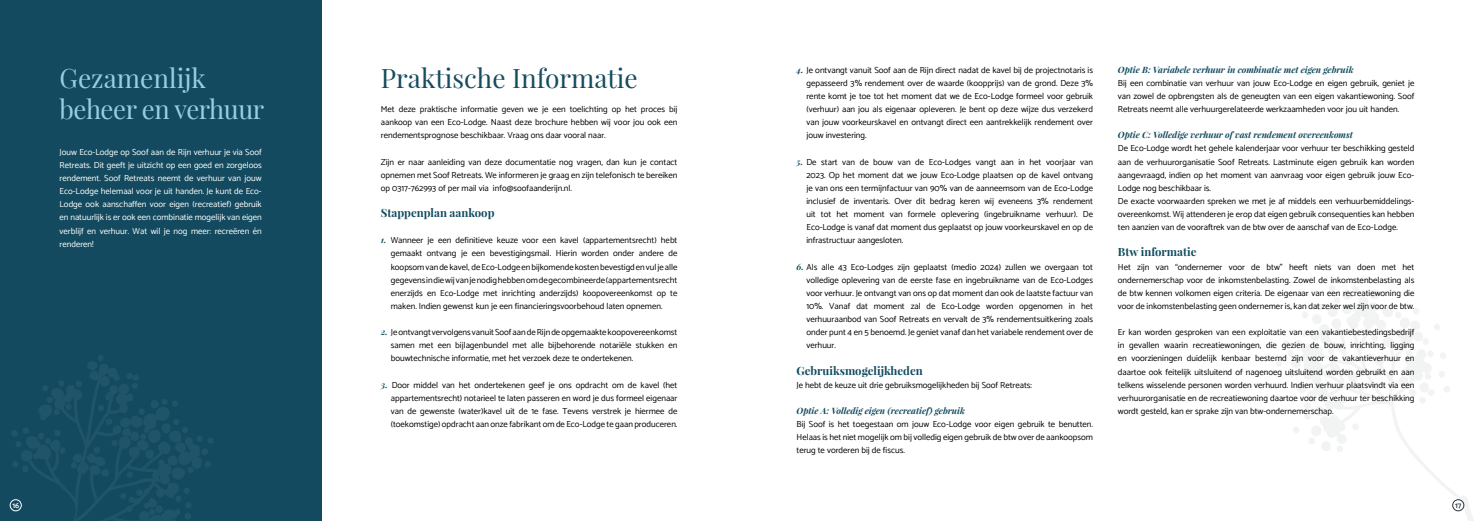
<style>
.page{position:relative;width:1474px;height:521px;background:#fff}
.page>*{position:absolute;margin:0;border:0;box-sizing:border-box;transform-origin:0 0}
.t1{font:26.25px/31.5px "Playfair Display";letter-spacing:-.02em;color:#99cee1}
.t2{font:26.25px "Playfair Display";color:#164c5f}
.t3{font:700 11.38px "Playfair Display";color:#114b5f}
.t4{font:8.75px/13.1px "Catamaran";color:#000;text-align:justify}
.t5{font:8.75px/13.1px "Catamaran";color:#fff;text-align:justify}
.t6{font:italic 700 8.75px "Playfair Display";color:#114b5f}
.t7{font:600 7.88px "Catamaran";color:#fff}
.t8{font:600 7.88px "Catamaran";color:#28363d}
.s1{font-family:"Playfair Display";font-weight:700;font-style:italic;color:#114b5f}
</style>
<div class="page">
<svg style="left:1412px;top:453px;width:61px;height:68px"></svg>
<svg style="left:1276px;top:277px;width:174px;height:176px"></svg>
<div style="left:0;top:0;width:321px;height:521px;background:#134a5f"></div>
<svg style="left:10px;top:355px;width:203px;height:166px"></svg>
<div style="left:1452px;top:499px;width:11px;height:12px;border:1px solid #28363d;border-radius:50%"></div>
<div style="left:10px;top:499px;width:12px;height:12px;border:1px solid #fff;border-radius:50%"></div>
<h1 class="t1" style="left:60px;top:62px;width:206px">Gezamenlijk beheer en verhuur</h1>
<p class="t5" style="left:60px;top:145px;width:204px">Jouw Eco-Lodge op Soof aan de Rijn verhuur je via Soof Retreats. Dit geeft je uitzicht op een goed en zorgeloos rendement. Soof Retreats neemt de verhuur van jouw Eco-Lodge helemaal voor je uit handen. Je kunt de Eco-Lodge ook aanschaffen voor eigen (recreatief) gebruik en natuurlijk is er ook een combinatie mogelijk van eigen verblijf en verhuur. Wat wil je nog meer: recreëren én renderen!</p>
<h1 class="t2" style="left:381px;top:62px;width:258px">Praktische Informatie</h1>
<p class="t4" style="left:381px;top:102px;width:298px">Met deze praktische informatie geven we je een toelichting op het proces bij aankoop van een Eco-Lodge. Naast deze brochure hebben wij voor jou ook een rendementsprognose beschikbaar. Vraag ons daar vooral naar.</p>
<p class="t4" style="left:381px;top:155px;width:298px">Zijn er naar aanleiding van deze documentatie nog vragen, dan kun je contact opnemen met Soof Retreats. We informeren je graag en zijn telefonisch te bereiken op 0317-762993 of per mail via info@soofaanderijn.nl.</p>
<h2 class="t3" style="left:381px;top:206px;width:115px">Stappenplan aankoop</h2>
<p class="t4" style="left:391px;top:234px;width:288px;text-indent:-10px"><span class="s1">1.</span> Wanneer je een definitieve keuze voor een kavel (appartementsrecht) hebt gemaakt ontvang je een bevestigingsmail. Hierin worden onder andere de koopsom van de kavel, de Eco-Lodge en bijkomende kosten bevestigd en vul je alle gegevens in die wij van je nodig hebben om de gecombineerde (appartementsrecht enerzijds en Eco-Lodge met inrichting anderzijds) koopovereenkomst op te maken. Indien gewenst kun je een financieringsvoorbehoud laten opnemen.</p>
<p class="t4" style="left:391px;top:326px;width:288px;text-indent:-10px"><span class="s1">2.</span> Je ontvangt vervolgens vanuit Soof aan de Rijn de opgemaakte koopovereenkomst samen met een bijlagenbundel met alle bijbehorende notariële stukken en bouwtechnische informatie, met het verzoek deze te ondertekenen.</p>
<p class="t4" style="left:391px;top:378px;width:288px;text-indent:-10px"><span class="s1">3.</span> Door middel van het ondertekenen geef je ons opdracht om de kavel (het appartementsrecht) notarieel te laten passeren en word je dus formeel eigenaar van de gewenste (water)kavel uit de 1e fase. Tevens verstrek je hiermee de (toekomstige) opdracht aan onze fabrikant om de Eco-Lodge te gaan produceren.</p>
<p class="t4" style="left:806px;top:63px;width:288px;text-indent:-10px"><span class="s1">4.</span> Je ontvangt vanuit Soof aan de Rijn direct nadat de kavel bij de projectnotaris is gepasseerd 3% rendement over de waarde (koopprijs) van de grond. Deze 3% rente komt je toe tot het moment dat we de Eco-Lodge formeel voor gebruik (verhuur) aan jou als eigenaar opleveren. Je bent op deze wijze dus verzekerd van jouw voorkeurskavel en ontvangt direct een aantrekkelijk rendement over jouw investering.</p>
<p class="t4" style="left:806px;top:155px;width:288px;text-indent:-10px"><span class="s1">5.</span> De start van de bouw van de Eco-Lodges vangt aan in het voorjaar van 2023. Op het moment dat we jouw Eco-Lodge plaatsen op de kavel ontvang je van ons een termijnfactuur van 90% van de aanneemsom van de Eco-Lodge inclusief de inventaris. Over dit bedrag keren wij eveneens 3% rendement uit tot het moment van formele oplevering (ingebruikname verhuur). De Eco-Lodge is vanaf dat moment dus geplaatst op jouw voorkeurskavel en op de infrastructuur aangesloten.</p>
<p class="t4" style="left:806px;top:260px;width:288px;text-indent:-10px"><span class="s1">6.</span> Als alle 43 Eco-Lodges zijn geplaatst (medio 2024) zullen we overgaan tot volledige oplevering van de eerste fase en ingebruikname van de Eco-Lodges voor verhuur. Je ontvangt van ons op dat moment dan ook de laatste factuur van 10%. Vanaf dat moment zal de Eco-Lodge worden opgenomen in het verhuuraanbod van Soof Retreats en vervalt de 3% rendementsuitkering zoals onder punt 4 en 5 benoemd. Je geniet vanaf dan het variabele rendement over de verhuur.</p>
<h2 class="t3" style="left:796px;top:363px;width:128px">Gebruiksmogelijkheden</h2>
<p class="t4" style="left:796px;top:378px;width:237px">Je hebt de keuze uit drie gebruiksmogelijkheden bij Soof Retreats:</p>
<p class="t6" style="left:796px;top:405px;width:170px">Optie A: Volledig eigen (recreatief) gebruik</p>
<p class="t4" style="left:796px;top:417px;width:298px">Bij Soof is het toegestaan om jouw Eco-Lodge voor eigen gebruik te benutten.<br>Helaas is het niet mogelijk om bij volledig eigen gebruik de btw over de aankoopsom terug te vorderen bij de fiscus.</p>
<p class="t6" style="left:1117px;top:63px;width:237px">Optie B: Variabele verhuur in combinatie met eigen gebruik</p>
<p class="t4" style="left:1117px;top:76px;width:298px">Bij een combinatie van verhuur van jouw Eco-Lodge en eigen gebruik, geniet je van zowel de opbrengsten als de geneugten van een eigen vakantiewoning. Soof Retreats neemt alle verhuurgerelateerde werkzaamheden voor jou uit handen.</p>
<p class="t6" style="left:1117px;top:129px;width:236px">Optie C: Volledige verhuur of vast rendement overeenkomst</p>
<p class="t4" style="left:1117px;top:142px;width:298px;text-align:left">De Eco-Lodge wordt het gehele kalenderjaar voor verhuur ter beschikking gesteld aan de verhuurorganisatie Soof Retreats. Lastminute eigen gebruik kan worden aangevraagd, indien op het moment van aanvraag voor eigen gebruik jouw Eco-Lodge nog beschikbaar is.<br>De exacte voorwaarden spreken we met je af middels een verhuurbemiddelings&shy;overeenkomst. Wij attenderen je erop dat eigen gebruik consequenties kan hebben ten aanzien van de vooraftrek van de btw over de aanschaf van de Eco-Lodge.</p>
<h2 class="t3" style="left:1117px;top:245px;width:80px">Btw informatie</h2>
<p class="t4" style="left:1117px;top:260px;width:298px">Het zijn van “ondernemer voor de btw” heeft niets van doen met het ondernemerschap voor de inkomstenbelasting. Zowel de inkomstenbelasting als de btw kennen volkomen eigen criteria. De eigenaar van een recreatiewoning die voor de inkomstenbelasting geen ondernemer is, kan dat zeker wel zijn voor de btw.</p>
<p class="t4" style="left:1117px;top:326px;width:298px">Er kan worden gesproken van een exploitatie van een vakantiebestedingsbedrijf in gevallen waarin recreatiewoningen, die gezien de bouw, inrichting, ligging en voorzieningen duidelijk kenbaar bestemd zijn voor de vakantieverhuur en daartoe ook feitelijk uitsluitend of nagenoeg uitsluitend worden gebruikt en aan telkens wisselende personen worden verhuurd. Indien verhuur plaatsvindt via een verhuurorganisatie en de recreatiewoning daartoe voor de verhuur ter beschikking wordt gesteld, kan er sprake zijn van btw-ondernemerschap.</p>
<p class="t7" style="left:12px;top:500px;width:8px">16</p>
<p class="t8" style="left:1454px;top:500px;width:8px">17</p>
</div>
